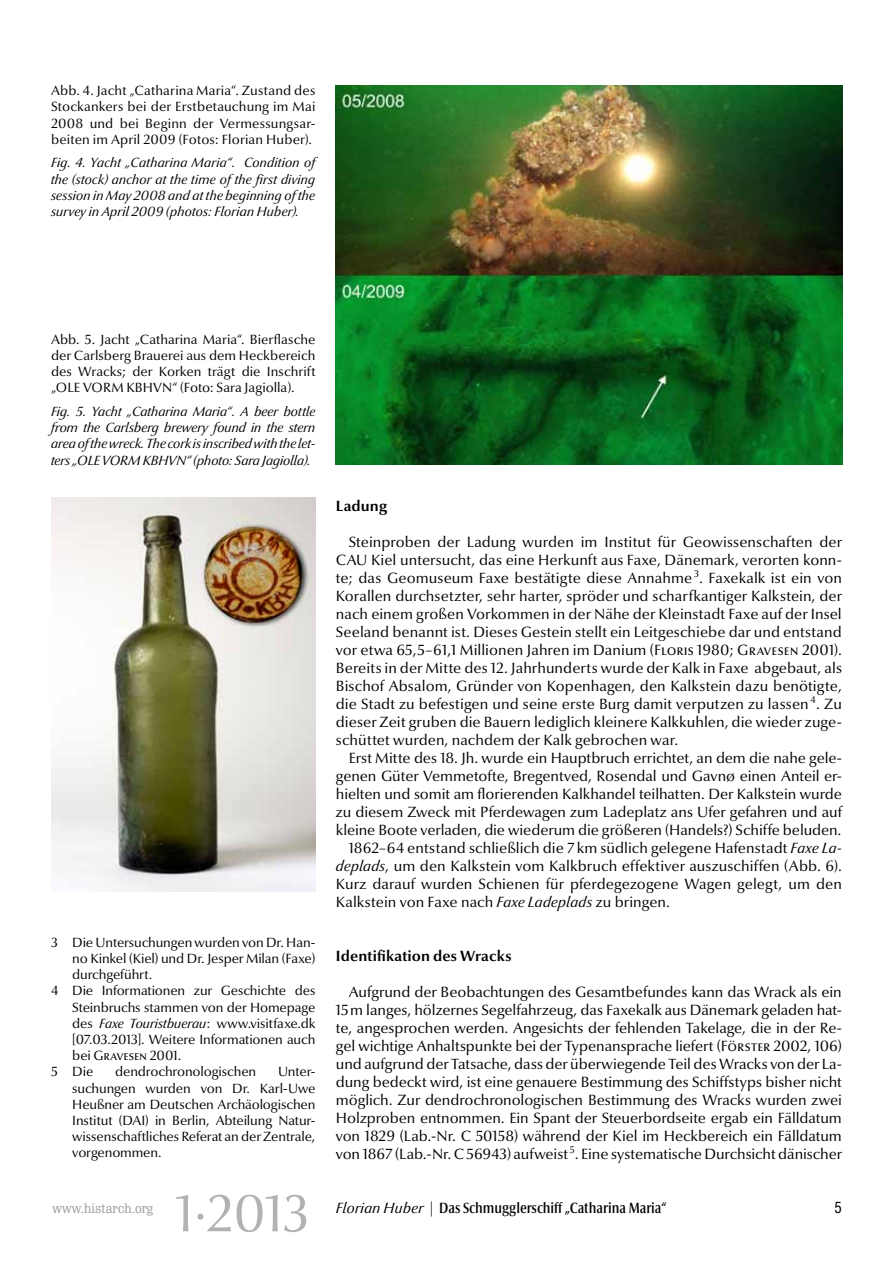
<style>
.page{position:relative;width:893px;height:1263px;background:#fff}
.page>*{position:absolute;margin:0;border:0;box-sizing:border-box;transform-origin:0 0}
.t1{font:52.5px "Optima Nova LT Pro";color:#b1b2b3}
.t2{font:15px/18px "Optima Nova LT Pro";color:#000;text-align:justify}
.t3{font:600 condensed 15px "Optima Nova LT Pro";color:#000}
.t4{font:700 15px "Optima Nova LT Pro";letter-spacing:.01em;color:#000}
.t5{font:condensed 15px "Swiss 721 BT";color:#000}
.t6{font:13.5px/16.2px "Optima Nova LT Pro";letter-spacing:-.005em;color:#000;text-align:justify}
.t7{font:italic 13.5px/16.2px "Optima Nova LT Pro";letter-spacing:-.005em;color:#000;text-align:justify}
.t8{font:13.5px "Schadow BT";color:#9c9c9d}
.s1{font-style:italic}
.s2{font-weight:400;font-style:italic;font-stretch:normal}
.s3{font-family:"Swiss 721 BT";font-weight:300;font-stretch:normal}
</style>
<div class="page">
<img style="left:336px;top:85px;width:506px;height:380px">
<img style="left:51px;top:498px;width:264px;height:393px">
<p class="t6" style="left:51px;top:82px;width:266px">Abb. 4. Jacht „Catharina Maria“. Zustand des Stockankers bei der Erstbetauchung im Mai 2008 und bei Beginn der Vermessungsar&shy;beiten im April 2009 (Fotos: Florian Huber).</p>
<p class="t7" style="left:51px;top:155px;width:266px">Fig. 4. Yacht „Catharina Maria“. Condition of the (stock) anchor at the time of the first diving session in May 2008 and at the beginning of the survey in April 2009 (photos: Florian Huber).</p>
<p class="t6" style="left:51px;top:331px;width:266px">Abb. 5. Jacht „Catharina Maria“. Bierflasche der Carlsberg Brauerei aus dem Heckbereich des Wracks; der Korken trägt die Inschrift „OLE VORM KBHVN“ (Foto: Sara Jagiolla).</p>
<p class="t7" style="left:51px;top:403px;width:266px">Fig. 5. Yacht „Catharina Maria“. A beer bottle from the Carlsberg brewery found in the stern area of the wreck. The cork is inscribed with the let&shy;ters „OLE VORM KBHVN“ (photo: Sara Jagiolla).</p>
<p class="t6" style="left:51px;top:934px;width:266px">3 Die Untersuchungen wurden von Dr. Han-</p>
<p class="t6" style="left:72px;top:950px;width:245px">no Kinkel (Kiel) und Dr. Jesper Milan (Faxe)</p>
<p class="t6" style="left:72px;top:966px;width:81px">durchgeführt.</p>
<p class="t6" style="left:51px;top:982px;width:266px">4 Die Informationen zur Geschichte des</p>
<p class="t6" style="left:72px;top:999px;width:245px">Steinbruchs stammen von der Homepage</p>
<p class="t6" style="left:72px;top:1015px;width:245px">des <span class="s1">Faxe Touristbuerau</span>: www.visitfaxe.dk</p>
<p class="t6" style="left:72px;top:1031px;width:245px">[07.03.2013]. Weitere Informationen auch</p>
<p class="t6" style="left:72px;top:1047px;width:111px">bei Gravesen 2001.</p>
<p class="t6" style="left:51px;top:1063px;width:44px">5 Die</p>
<p class="t6" style="left:115px;top:1063px;width:143px">dendrochronologischen</p>
<p class="t6" style="left:72px;top:1063px;width:245px;text-indent:206px">Unter&shy;suchungen wurden von Dr. Karl-Uwe Heußner am Deutschen Archäologischen Institut (DAI) in Berlin, Abteilung Natur&shy;wissenschaftliches Referat an der Zentrale, vorgenommen.</p>
<p class="t4" style="left:336px;top:496px;width:53px">Ladung</p>
<p class="t2" style="left:336px;top:532px;width:508px;text-indent:13px">Steinproben der Ladung wurden im Institut für Geowissenschaften der CAU Kiel untersucht, das eine Herkunft aus Faxe, Dänemark, verorten konn&shy;te; das Geomuseum Faxe bestätigte diese Annahme <sup>3</sup>. Faxekalk ist ein von Korallen durchsetzter, sehr harter, spröder und scharfkantiger Kalkstein, der nach einem großen Vorkommen in der Nähe der Kleinstadt Faxe auf der Insel Seeland benannt ist. Dieses Gestein stellt ein Leitgeschiebe dar und entstand vor etwa 65,5–61,1 Millionen Jahren im Danium (Floris 1980; Gravesen 2001).<br>Bereits in der Mitte des 12. Jahrhunderts wurde der Kalk in Faxe abgebaut, als Bischof Absalom, Gründer von Kopenhagen, den Kalkstein dazu benötigte, die Stadt zu befestigen und seine erste Burg damit verputzen zu lassen <sup>4</sup>. Zu dieser Zeit gruben die Bauern lediglich kleinere Kalkkuhlen, die wieder zuge&shy;schüttet wurden, nachdem der Kalk gebrochen war.</p>
<p class="t2" style="left:349px;top:748px;width:495px">Erst Mitte des 18. Jh. wurde ein Hauptbruch errichtet, an dem die nahe gele-</p>
<p class="t2" style="left:336px;top:766px;width:507px">genen Güter Vemmetofte, Bregentved, Rosendal und Gavnø einen Anteil er-</p>
<p class="t2" style="left:336px;top:784px;width:507px">hielten und somit am florierenden Kalkhandel teilhatten. Der Kalkstein wurde</p>
<p class="t2" style="left:336px;top:802px;width:508px">zu diesem Zweck mit Pferdewagen zum Ladeplatz ans Ufer gefahren und auf</p>
<p class="t2" style="left:336px;top:820px;width:507px">kleine Boote verladen, die wiederum die größeren (Handels?) Schiffe beluden.</p>
<p class="t2" style="left:349px;top:838px;width:495px">1862–64 entstand schließlich die 7km südlich gelegene Hafenstadt <span class="s1">Faxe La-</span></p>
<p class="t2" style="left:336px;top:856px;width:508px"><span class="s1">deplads</span>, um den Kalkstein vom Kalkbruch effektiver auszuschiffen (Abb. 6).</p>
<p class="t2" style="left:336px;top:874px;width:507px">Kurz darauf wurden Schienen für pferdegezogene Wagen gelegt, um den</p>
<p class="t2" style="left:336px;top:892px;width:336px">Kalkstein von Faxe nach <span class="s1">Faxe Ladeplads</span> zu bringen.</p>
<p class="t4" style="left:336px;top:946px;width:177px">Identifikation des Wracks</p>
<p class="t2" style="left:336px;top:982px;width:508px;text-indent:13px">Aufgrund der Beobachtungen des Gesamtbefundes kann das Wrack als ein 15m langes, hölzernes Segelfahrzeug, das Faxekalk aus Dänemark geladen hat&shy;te, angesprochen werden. Angesichts der fehlenden Takelage, die in der Re&shy;gel wichtige Anhaltspunkte bei der Typenansprache liefert (Förster 2002, 106) und aufgrund der Tatsache, dass der überwiegende Teil des Wracks von der La&shy;dung bedeckt wird, ist eine genauere Bestimmung des Schiffstyps bisher nicht möglich. Zur dendrochronologischen Bestimmung des Wracks wurden zwei Holzproben entnommen. Ein Spant der Steuerbordseite ergab ein Fälldatum von 1829 (Lab.-Nr. C 50158) während der Kiel im Heckbereich ein Fälldatum von 1867 (Lab.-Nr. C 56943) aufweist <sup>5</sup>. Eine systematische Durchsicht dänischer</p>
<h1 class="t1" style="left:176px;top:1180px;width:135px">1·2013</h1>
<p class="t8" style="left:53px;top:1199px;width:102px">www.histarch.org</p>
<p class="t3" style="left:336px;top:1198px;width:332px"><span class="s2">Florian Huber</span> <span class="s3">|</span> Das Schmugglerschiff „Catharina Maria“</p>
<p class="t5" style="left:834px;top:1198px;width:9px">5</p>
</div>
